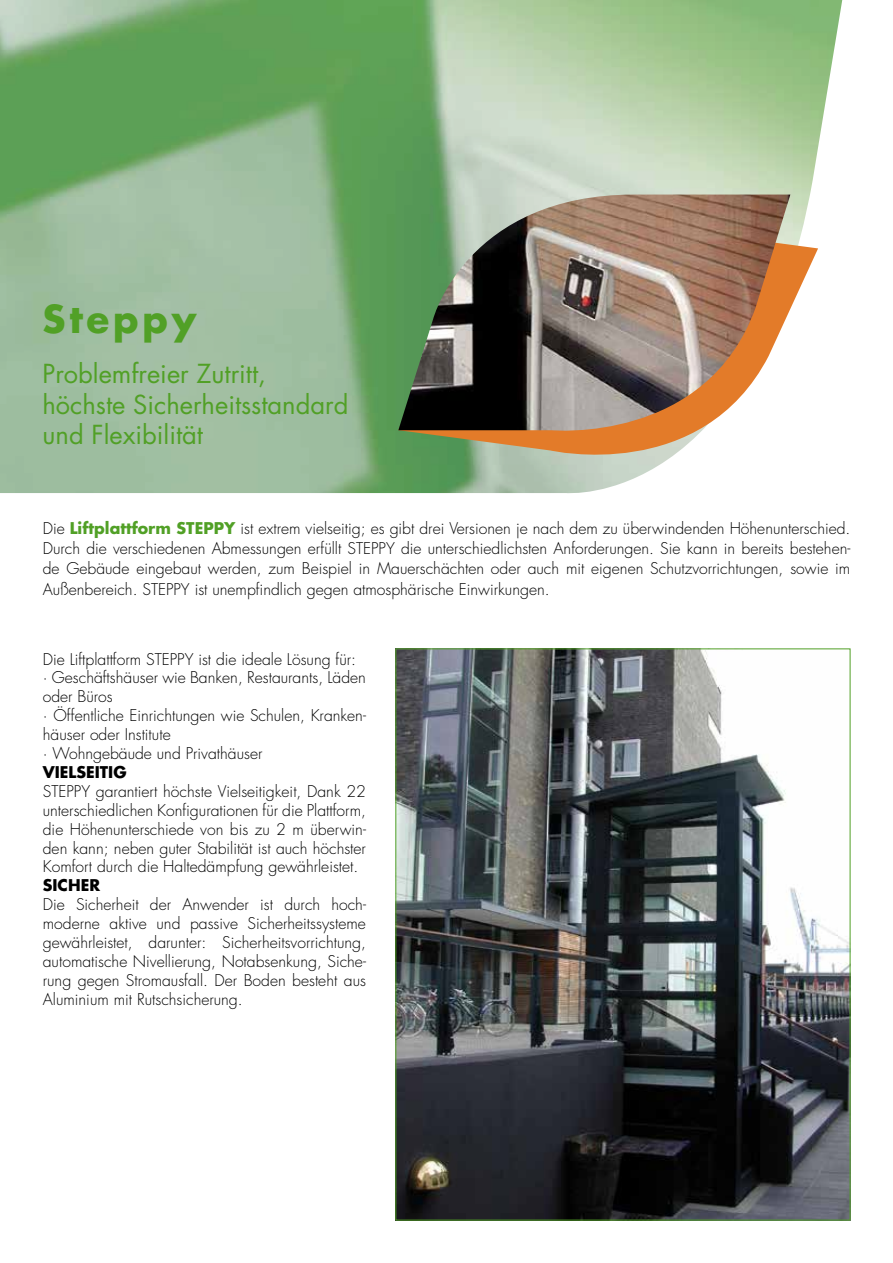
<style>
.page{position:relative;width:893px;height:1263px;background:#fff}
.page>*{position:absolute;margin:0;border:0;box-sizing:border-box;transform-origin:0 0}
.t1{font:700 37.5px "Futura";letter-spacing:.1em;color:#51a026}
.t2{font:25.5px/30.6px "Futura Std";color:#51a026}
.t3{font:300 15.75px/18.9px "Futura Std";color:#000;text-align:justify}
.t4{font:700 15.75px "Futura";color:#000}
.s1{font-family:"Futura";font-weight:700;color:#51a026}
</style>
<div class="page">
<img style="left:0;top:0;width:843px;height:494px">
<img style="left:397px;top:650px;width:451px;height:568px">
<svg style="left:398px;top:206px;width:420px;height:279px"></svg>
<img style="left:398px;top:195px;width:392px;height:237px">
<h1 class="t1" style="left:43px;top:293px;width:155px">Steppy</h1>
<h2 class="t2" style="left:43px;top:359px;width:307px">Problemfreier Zutritt, höchste Sicherheitsstandard und Flexibilität</h2>
<p class="t3" style="left:43px;top:518px;width:809px;line-height:20.4px">Die <span class="s1">Liftplattform STEPPY</span> ist extrem vielseitig; es gibt drei Versionen je nach dem zu überwindenden Höhenunterschied.<br>Durch die verschiedenen Abmessungen erfüllt STEPPY die unterschiedlichsten Anforderungen. Sie kann in bereits bestehen&shy;de Gebäude eingebaut werden, zum Beispiel in Mauerschächten oder auch mit eigenen Schutzvorrichtungen, sowie im Außenbereich. STEPPY ist unempfindlich gegen atmosphärische Einwirkungen.</p>
<p class="t3" style="left:43px;top:650px;width:325px;text-align:left">Die Liftplattform STEPPY ist die ideale Lösung für:<br>· Geschäftshäuser wie Banken, Restaurants, Läden oder Büros<br>· Öffentliche Einrichtungen wie Schulen, Kranken&shy;häuser oder Institute<br>· Wohngebäude und Privathäuser</p>
<p class="t4" style="left:43px;top:761px;width:85px">VIELSEITIG</p>
<p class="t3" style="left:43px;top:782px;width:325px">STEPPY garantiert höchste Vielseitigkeit, Dank 22 unterschiedlichen Konfigurationen für die Plattform, die Höhenunterschiede von bis zu 2 m überwin&shy;den kann; neben guter Stabilität ist auch höchster Komfort durch die Haltedämpfung gewährleistet.</p>
<p class="t4" style="left:43px;top:874px;width:59px">SICHER</p>
<p class="t3" style="left:43px;top:895px;width:325px">Die Sicherheit der Anwender ist durch hoch&shy;moderne aktive und passive Sicherheitssysteme gewährleistet, darunter: Sicherheitsvorrichtung, automatische Nivellierung, Notabsenkung, Siche&shy;rung gegen Stromausfall. Der Boden besteht aus Aluminium mit Rutschsicherung.</p>
</div>
